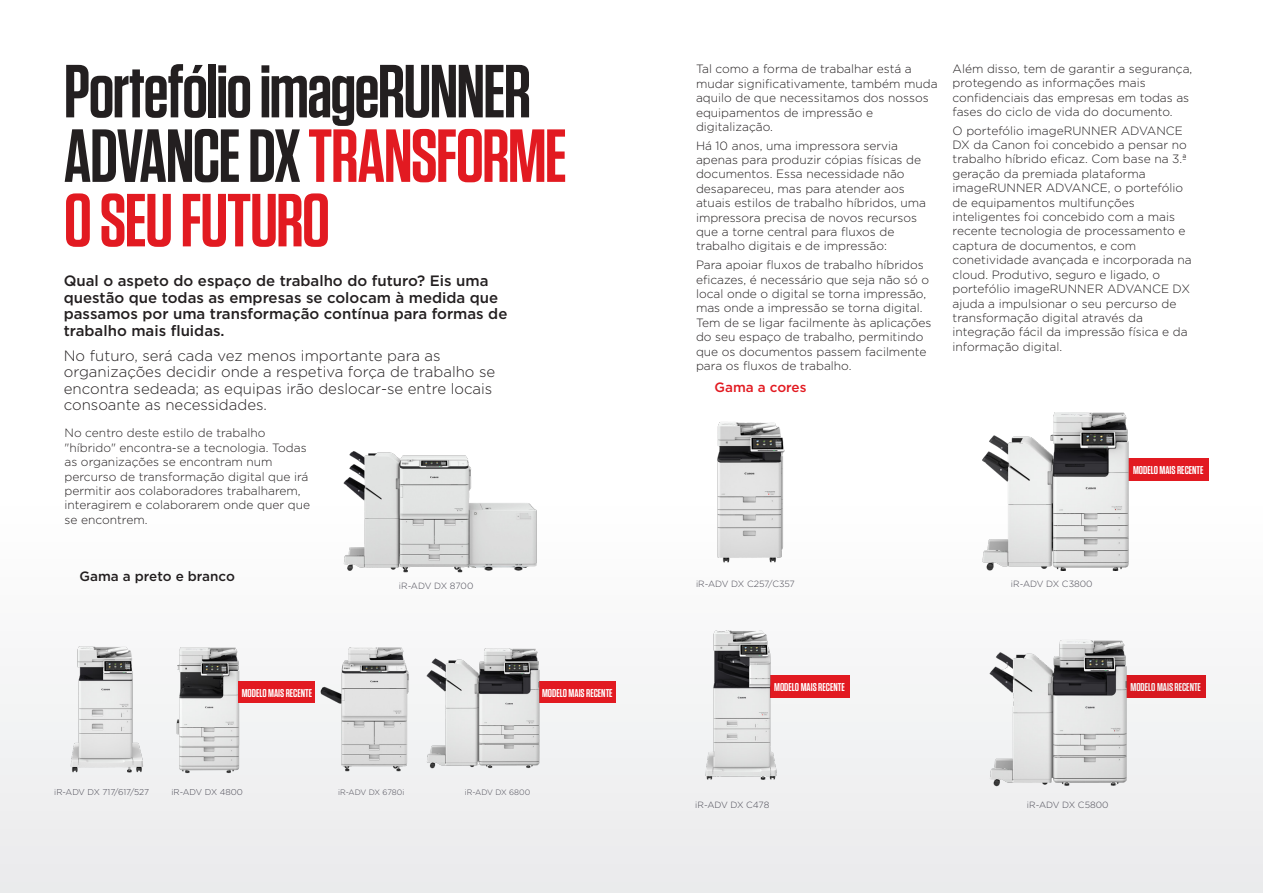
<style>
.page{position:relative;width:1263px;height:893px;background:#fff}
.page>*{position:absolute;margin:0;border:0;box-sizing:border-box;transform-origin:0 0}
.Subheading_BLACK{font:600 75px/64.5px "Tungsten";letter-spacing:-.025em;color:#231f20}
.Body{font:300 15px/16.5px "Gotham";color:#231f20}
.Body-2{font:500 15px/16.5px "Gotham";color:#231f20}
.Body-3{font:500 13.5px "Gotham";color:#231f20}
.Body-4{font:500 13.5px "Gotham";color:#e21a21}
.Body-5{font:300 12px/14.4px "Gotham";color:#231f20}
.t1{font:600 11.4px "Tungsten";color:#fff}
.t2{font:300 9px "Gotham";color:#484752}
.t3{font:300 8.55px "Gotham";color:#484752}
.t4{font:300 7.8px "Gotham";color:#484752}
.s1{color:#e21a21}
</style>
<div class="page">
<div style="left:1128px;top:459px;width:81px;height:22px;background:#e21a21"></div>
<div style="left:0;top:495px;width:1263px;height:398px;background:#f3f4f4"></div>
<img style="left:989px;top:640px;width:145px;height:147px">
<img style="left:330px;top:451px;width:224px;height:122px">
<img style="left:678px;top:422px;width:167px;height:141px">
<img style="left:982px;top:412px;width:147px;height:159px">
<img style="left:70px;top:646px;width:51px;height:127px">
<img style="left:121px;top:647px;width:163px;height:127px">
<div style="left:239px;top:682px;width:76px;height:21px;background:#e21a21"></div>
<div style="left:539px;top:682px;width:77px;height:21px;background:#e21a21"></div>
<img style="left:284px;top:647px;width:125px;height:125px">
<img style="left:426px;top:648px;width:152px;height:121px">
<div style="left:769px;top:675px;width:81px;height:23px;background:#e21a21"></div>
<img style="left:705px;top:630px;width:72px;height:150px">
<p class="Subheading_BLACK" style="left:64px;top:61px;width:505px">Portefólio imageRUNNER<br>ADVANCE DX <span class="s1">TRANSFORME<br>O SEU FUTURO</span></p>
<p class="Body-2" style="left:64px;top:273px;width:445px">Qual o aspeto do espaço de trabalho do futuro? Eis uma questão que todas as empresas se colocam à medida que passamos por uma transformação contínua para formas de trabalho mais fluidas.</p>
<p class="Body" style="left:64px;top:347px;width:433px">No futuro, será cada vez menos importante para as organizações decidir onde a respetiva força de trabalho se encontra sedeada; as equipas irão deslocar-se entre locais consoante as necessidades.</p>
<p class="Body-5" style="left:65px;top:426px;width:247px">No centro deste estilo de trabalho "híbrido" encontra-se a tecnologia. Todas as organizações se encontram num percurso de transformação digital que irá permitir aos colaboradores trabalharem, interagirem e colaborarem onde quer que se encontrem.</p>
<p class="Body-5" style="left:696px;top:62px;width:243px">Tal como a forma de trabalhar está a mudar significativamente, também muda aquilo de que necessitamos dos nossos equipamentos de impressão e digitalização.</p>
<p class="Body-5" style="left:696px;top:138px;width:232px">Há 10 anos, uma impressora servia apenas para produzir cópias físicas de documentos. Essa necessidade não desapareceu, mas para atender aos atuais estilos de trabalho híbridos, uma impressora precisa de novos recursos que a torne central para fluxos de trabalho digitais e de impressão:</p>
<p class="Body-5" style="left:696px;top:257px;width:237px">Para apoiar fluxos de trabalho híbridos eficazes, é necessário que seja não só o local onde o digital se torna impressão, mas onde a impressão se torna digital.<br>Tem de se ligar facilmente às aplicações do seu espaço de trabalho, permitindo que os documentos passem facilmente para os fluxos de trabalho.</p>
<p class="Body-4" style="left:714px;top:379px;width:94px">Gama a cores</p>
<p class="Body-5" style="left:952px;top:61px;width:241px">Além disso, tem de garantir a segurança, protegendo as informações mais confidenciais das empresas em todas as fases do ciclo de vida do documento.</p>
<p class="Body-5" style="left:952px;top:123px;width:241px">O portefólio imageRUNNER ADVANCE DX da Canon foi concebido a pensar no trabalho híbrido eficaz. Com base na 3.ª geração da premiada plataforma imageRUNNER ADVANCE, o portefólio de equipamentos multifunções inteligentes foi concebido com a mais recente tecnologia de processamento e captura de documentos, e com conetividade avançada e incorporada na cloud. Produtivo, seguro e ligado, o portefólio imageRUNNER ADVANCE DX ajuda a impulsionar o seu percurso de transformação digital através da integração fácil da impressão física e da informação digital.</p>
<p class="t1" style="left:1133px;top:464px;width:72px">MODELO MAIS RECENTE</p>
<p class="Body-3" style="left:79px;top:567px;width:157px">Gama a preto e branco</p>
<p class="t2" style="left:399px;top:580px;width:76px">iR-ADV DX 8700</p>
<p class="t2" style="left:696px;top:578px;width:100px">iR-ADV DX C257/C357</p>
<p class="t2" style="left:1011px;top:578px;width:83px">iR-ADV DX C3800</p>
<p class="t1" style="left:242px;top:687px;width:72px">MODELO MAIS RECENTE</p>
<p class="t1" style="left:542px;top:687px;width:72px">MODELO MAIS RECENTE</p>
<p class="t3" style="left:54px;top:787px;width:96px">iR-ADV DX 717/617/527</p>
<p class="t3" style="left:171px;top:787px;width:73px">iR-ADV DX 4800</p>
<p class="t4" style="left:338px;top:787px;width:68px">iR-ADV DX 6780i</p>
<p class="t4" style="left:465px;top:787px;width:67px">iR-ADV DX 6800</p>
<p class="t1" style="left:774px;top:681px;width:72px">MODELO MAIS RECENTE</p>
<p class="t2" style="left:695px;top:799px;width:76px">iR-ADV DX C478</p>
<p class="t1" style="left:1130px;top:681px;width:72px">MODELO MAIS RECENTE</p>
<p class="t2" style="left:1027px;top:799px;width:83px">iR-ADV DX C5800</p>
</div>
